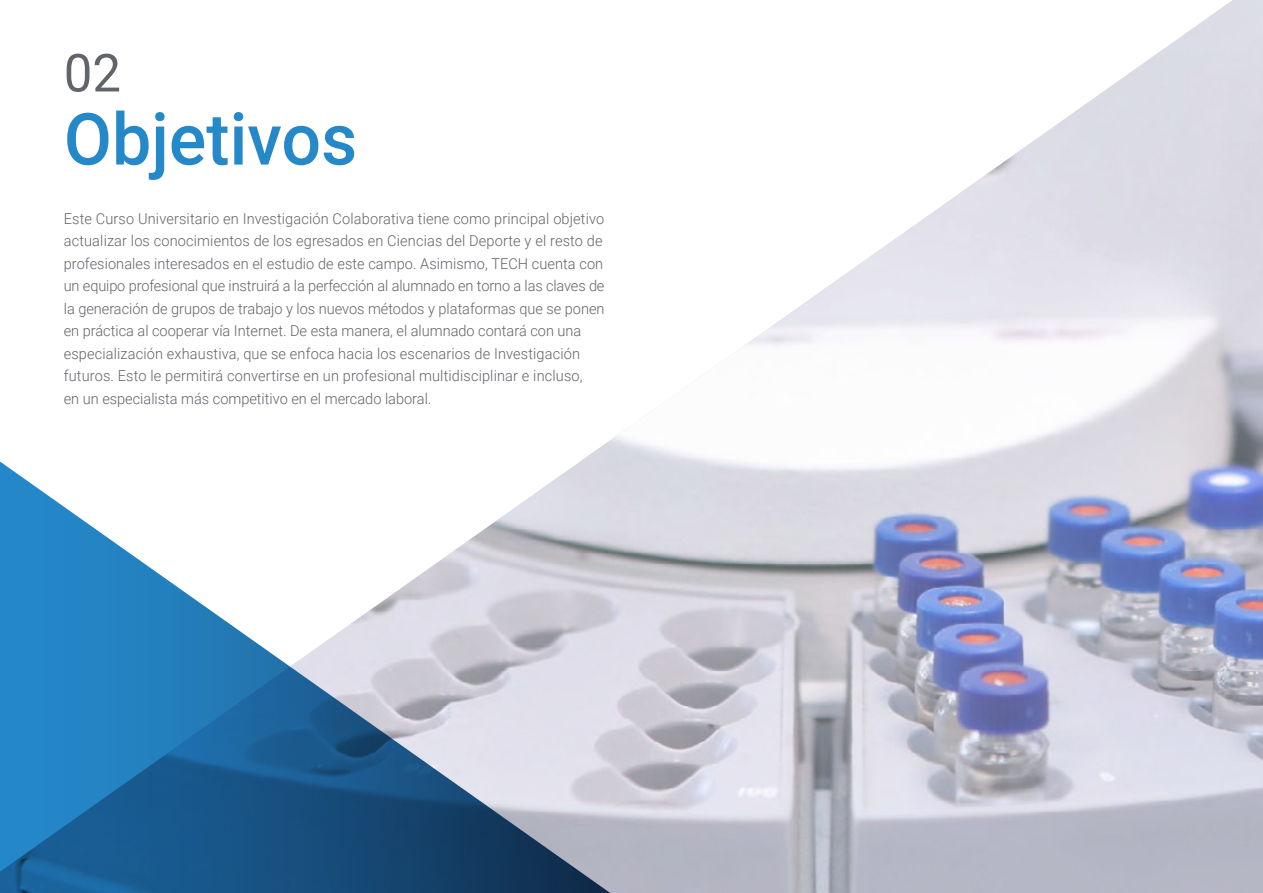
<style>
.page{position:relative;width:1263px;height:893px;background:#fff}
.page>*{position:absolute;margin:0;border:0;box-sizing:border-box;transform-origin:0 0}
.t1{font:500 72px "Roboto";color:#2488c9}
.t2{font:52.5px "Roboto";color:#61646a}
.t3{font:300 15px/22.5px "Roboto";letter-spacing:.005em;color:#61646a}
</style>
<div class="page">
<img style="left:602px;top:0;width:661px;height:893px">
<svg style="left:0;top:446px;width:640px;height:447px"></svg>
<h2 class="t2" style="left:64px;top:36px;width:59px">02</h2>
<h1 class="t1" style="left:64px;top:89px;width:295px">Objetivos</h1>
<p class="t3" style="left:64px;top:207px;width:542px">Este Curso Universitario en Investigación Colaborativa tiene como principal objetivo actualizar los conocimientos de los egresados en Ciencias del Deporte y el resto de profesionales interesados en el estudio de este campo. Asimismo, TECH cuenta con un equipo profesional que instruirá a la perfección al alumnado en torno a las claves de la generación de grupos de trabajo y los nuevos métodos y plataformas que se ponen en práctica al cooperar vía Internet. De esta manera, el alumnado contará con una especialización exhaustiva, que se enfoca hacia los escenarios de Investigación futuros. Esto le permitirá convertirse en un profesional multidisciplinar e incluso,<br>en un especialista más competitivo en el mercado laboral.</p>
</div>
